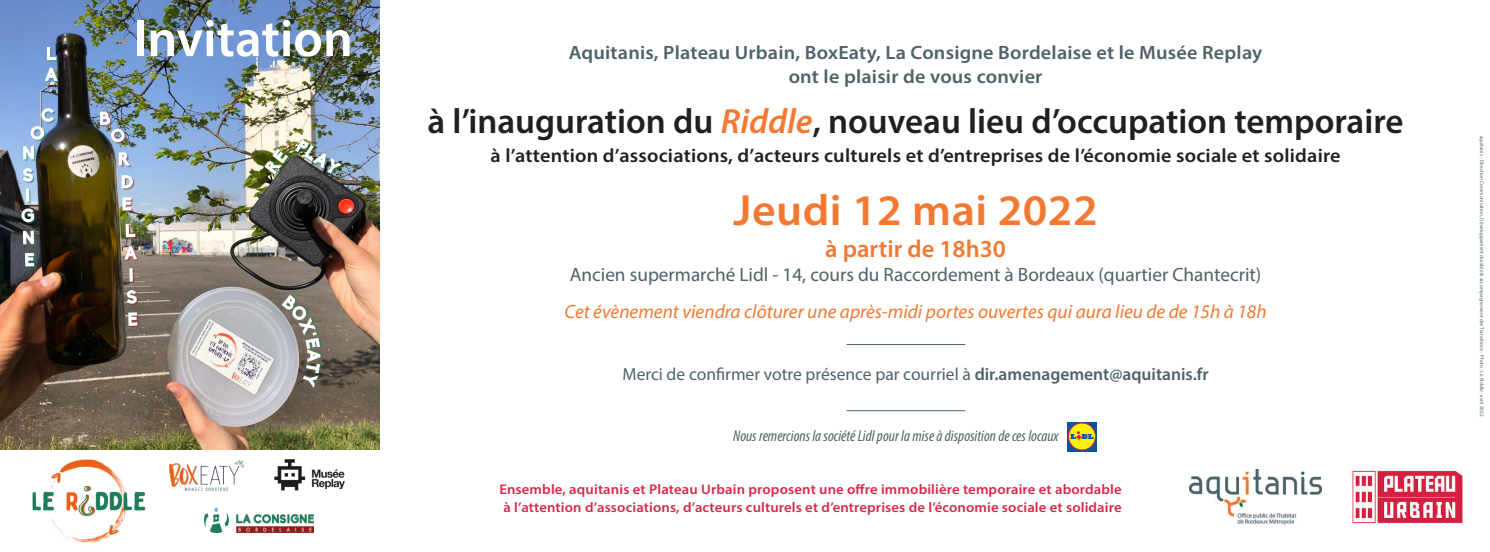
<style>
.page{position:relative;width:1490px;height:552px;background:#fff}
.page>*{position:absolute;margin:0;border:0;box-sizing:border-box;transform-origin:0 0}
.t1{font:600 52.5px "Myriad Pro";color:#fff}
.t2{font:600 43.75px "Myriad Pro";letter-spacing:.01em;color:#f37932;scale:1.05 1}
.t3{font:600 35px "Myriad Pro";color:#231f20}
.t4{font:600 24.5px "Myriad Pro";color:#f37932}
.t5{font:600 19.25px "Myriad Pro";letter-spacing:.01em;color:#4e626a;scale:1.05 1}
.t6{font:600 19.25px "Myriad Pro";letter-spacing:.01em;color:#231f20;scale:1.05 1}
.t7{font:italic 19.25px "Myriad Pro";color:#f37932}
.t8{font:19.25px "Myriad Pro";color:#4e626a}
.t9{font:17.5px "Myriad Pro";color:#4e626a}
.t10{font:italic condensed 15.75px "Myriad Pro";color:#4e626a}
.t11{font:600 14px "Myriad Pro";letter-spacing:.01em;color:#d8294a;scale:1.05 1}
.t12{font:5.25px "Myriad Pro";color:#4e626a}
.s1{font-style:italic;color:#f37932}
.s2{font-weight:600}
</style>
<div class="page">
<svg style="left:1095px;top:422px;width:1px;height:28px"></svg>
<svg style="left:1067px;top:422px;width:28px;height:28px"></svg>
<img style="left:32px;top:459px;width:114px;height:85px">
<img style="left:0;top:0;width:379px;height:449px">
<img style="left:169px;top:460px;width:74px;height:30px">
<hr style="left:846px;top:344px;width:119px;height:1px;background:#4e626a">
<img style="left:1351px;top:469px;width:112px;height:55px">
<hr style="left:846px;top:410px;width:119px;height:1px;background:#4e626a">
<img style="left:274px;top:459px;width:71px;height:32px">
<img style="left:1189px;top:469px;width:132px;height:56px">
<img style="left:204px;top:507px;width:109px;height:25px">
<p class="t1" style="left:133px;top:5px;width:221px">Invitation</p>
<p class="t5" style="left:568px;top:40px;width:662px">Aquitanis, Plateau Urbain, BoxEaty, La Consigne Bordelaise et le Musée Replay</p>
<p class="t5" style="left:788px;top:64px;width:243px">ont le plaisir de vous convier</p>
<p class="t3" style="left:427px;top:99px;width:977px">à l’inauguration du <span class="s1">Riddle</span>, nouveau lieu d’occupation temporaire</p>
<p class="t6" style="left:490px;top:143px;width:811px">à l’attention d’associations, d’acteurs culturels et d’entreprises de l’économie sociale et solidaire</p>
<p class="t2" style="left:733px;top:182px;width:348px">Jeudi 12 mai 2022</p>
<p class="t4" style="left:825px;top:232px;width:182px">à partir de 18h30</p>
<p class="t8" style="left:569px;top:262px;width:693px">Ancien supermarché Lidl - 14, cours du Raccordement à Bordeaux (quartier Chantecrit)</p>
<p class="t7" style="left:564px;top:299px;width:703px">Cet évènement viendra clôturer une après-midi portes ouvertes qui aura lieu de de 15h à 18h</p>
<p class="t9" style="left:622px;top:363px;width:587px">Merci de confirmer votre présence par courriel à <span class="s2">dir.amenagement@aquitanis.fr</span></p>
<p class="t10" style="left:733px;top:426px;width:327px">Nous remercions la société Lidl pour la mise à disposition de ces locaux</p>
<p class="t11" style="left:499px;top:480px;width:594px">Ensemble, aquitanis et Plateau Urbain proposent une offre immobilière temporaire et abordable</p>
<p class="t11" style="left:503px;top:498px;width:590px">à l’attention d’associations, d’acteurs culturels et d’entreprises de l’économie sociale et solidaire</p>
<p class="t12" style="left:1484px;top:135px;width:282px;rotate:90deg">aquitanis - Direction Communication, Développement durable &amp; accompagnement des Transitions - Photo : Le Riddle - avril 2022</p>
</div>
